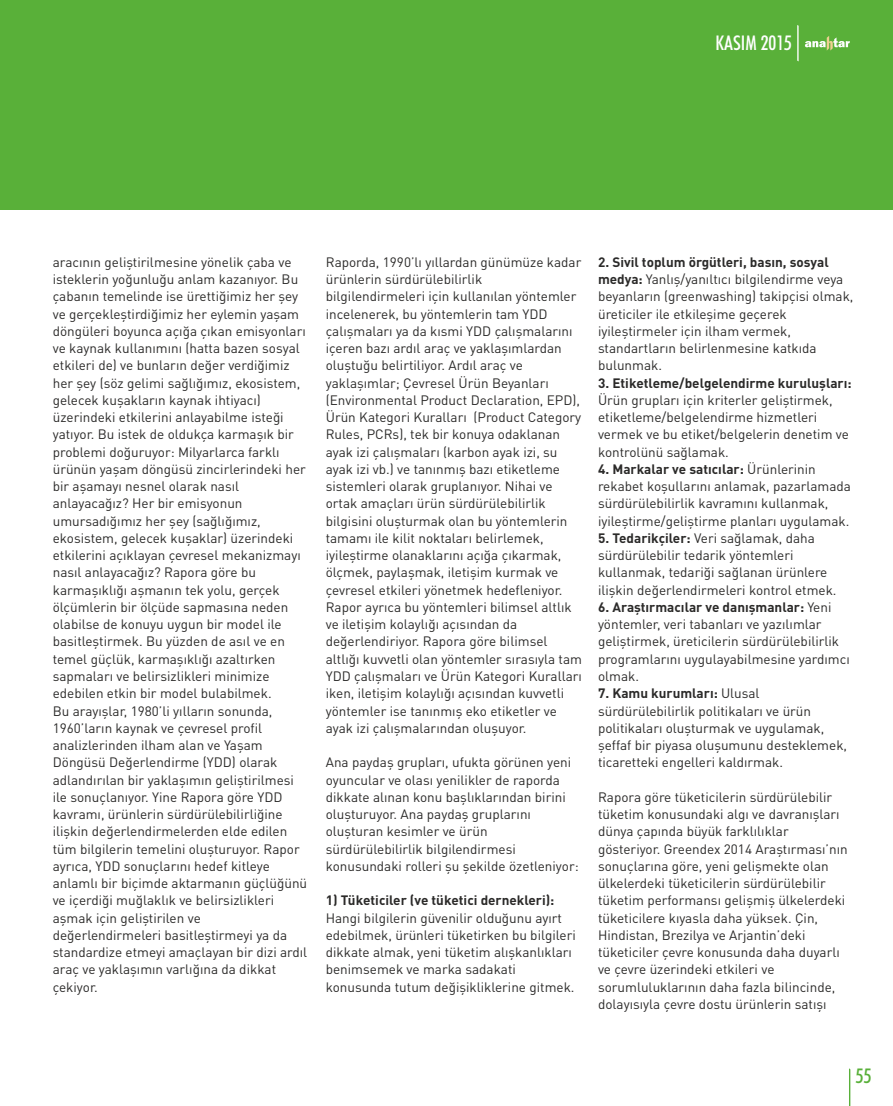
<style>
.page{position:relative;width:893px;height:1106px;background:#fff}
.page>*{position:absolute;margin:0;border:0;box-sizing:border-box;transform-origin:0 0}
.t1{font:500 condensed 20.25px "Futura BT";color:#fefefe}
.t2{font:500 condensed 20.25px "Futura BT";color:#59b039}
.t3{font:13.5px/17.2px "DIN Pro";color:#2b2a29}
.t4{font:700 13.5px "DIN Pro";color:#2b2a29}
.s1{font-weight:700}
</style>
<div class="page">
<div style="left:0;top:0;width:893px;height:209px;background:#59b039"></div>
<svg style="left:849px;top:1068px;width:1px;height:38px"></svg>
<svg style="left:797px;top:25px;width:2px;height:36px"></svg>
<svg style="left:805px;top:36px;width:45px;height:15px"></svg>
<h1 class="t1" style="left:716px;top:35px;width:78px">KASIM 2015</h1>
<p class="t3" style="left:53px;top:254px;width:256px">aracının geliştirilmesine yönelik çaba ve isteklerin yoğunluğu anlam kazanıyor. Bu çabanın temelinde ise ürettiğimiz her şey ve gerçekleştirdiğimiz her eylemin yaşam döngüleri boyunca açığa çıkan emisyonları ve kaynak kullanımını (hatta bazen sosyal etkileri de) ve bunların değer verdiğimiz her şey (söz gelimi sağlığımız, ekosistem, gelecek kuşakların kaynak ihtiyacı) üzerindeki etkilerini anlayabilme isteği yatıyor. Bu istek de oldukça karmaşık bir problemi doğuruyor: Milyarlarca farklı ürünün yaşam döngüsü zincirlerindeki her bir aşamayı nesnel olarak nasıl anlayacağız? Her bir emisyonun umursadığımız her şey (sağlığımız, ekosistem, gelecek kuşaklar) üzerindeki etkilerini açıklayan çevresel mekanizmayı nasıl anlayacağız? Rapora göre bu karmaşıklığı aşmanın tek yolu, gerçek ölçümlerin bir ölçüde sapmasına neden olabilse de konuyu uygun bir model ile basitleştirmek. Bu yüzden de asıl ve en temel güçlük, karmaşıklığı azaltırken sapmaları ve belirsizlikleri minimize edebilen etkin bir model bulabilmek.<br>Bu arayışlar, 1980’li yılların sonunda, 1960’ların kaynak ve çevresel profil analizlerinden ilham alan ve Yaşam Döngüsü Değerlendirme (YDD) olarak adlandırılan bir yaklaşımın geliştirilmesi ile sonuçlanıyor. Yine Rapora göre YDD kavramı, ürünlerin sürdürülebilirliğine ilişkin değerlendirmelerden elde edilen tüm bilgilerin temelini oluşturuyor. Rapor ayrıca, YDD sonuçlarını hedef kitleye anlamlı bir biçimde aktarmanın güçlüğünü ve içerdiği muğlaklık ve belirsizlikleri aşmak için geliştirilen ve değerlendirmeleri basitleştirmeyi ya da standardize etmeyi amaçlayan bir dizi ardıl araç ve yaklaşımın varlığına da dikkat çekiyor.</p>
<p class="t3" style="left:326px;top:254px;width:258px">Raporda, 1990’lı yıllardan günümüze kadar ürünlerin sürdürülebilirlik bilgilendirmeleri için kullanılan yöntemler incelenerek, bu yöntemlerin tam YDD çalışmaları ya da kısmi YDD çalışmalarını içeren bazı ardıl araç ve yaklaşımlardan oluştuğu belirtiliyor. Ardıl araç ve yaklaşımlar; Çevresel Ürün Beyanları (Environmental Product Declaration, EPD), Ürün Kategori Kuralları (Product Category Rules, PCRs), tek bir konuya odaklanan ayak izi çalışmaları (karbon ayak izi, su ayak izi vb.) ve tanınmış bazı etiketleme sistemleri olarak gruplanıyor. Nihai ve ortak amaçları ürün sürdürülebilirlik bilgisini oluşturmak olan bu yöntemlerin tamamı ile kilit noktaları belirlemek, iyileştirme olanaklarını açığa çıkarmak, ölçmek, paylaşmak, iletişim kurmak ve çevresel etkileri yönetmek hedefleniyor.<br>Rapor ayrıca bu yöntemleri bilimsel altlık ve iletişim kolaylığı açısından da değerlendiriyor. Rapora göre bilimsel altlığı kuvvetli olan yöntemler sırasıyla tam YDD çalışmaları ve Ürün Kategori Kuralları iken, iletişim kolaylığı açısından kuvvetli yöntemler ise tanınmış eko etiketler ve ayak izi çalışmalarından oluşuyor.</p>
<p class="t3" style="left:326px;top:755px;width:254px">Ana paydaş grupları, ufukta görünen yeni oyuncular ve olası yenilikler de raporda dikkate alınan konu başlıklarından birini oluşturuyor. Ana paydaş gruplarını oluşturan kesimler ve ürün sürdürülebilirlik bilgilendirmesi konusundaki rolleri şu şekilde özetleniyor:</p>
<p class="t4" style="left:326px;top:895px;width:230px">1) Tüketiciler (ve tüketici dernekleri):</p>
<p class="t3" style="left:326px;top:910px;width:251px">Hangi bilgilerin güvenilir olduğunu ayırt edebilmek, ürünleri tüketirken bu bilgileri dikkate almak, yeni tüketim alışkanlıkları benimsemek ve marka sadakati konusunda tutum değişikliklerine gitmek.</p>
<p class="t3" style="left:598px;top:254px;width:257px"><span class="s1">2. Sivil toplum örgütleri, basın, sosyal medya:</span> Yanlış/yanıltıcı bilgilendirme veya beyanların (greenwashing) takipçisi olmak, üreticiler ile etkileşime geçerek iyileştirmeler için ilham vermek, standartların belirlenmesine katkıda bulunmak.</p>
<p class="t4" style="left:598px;top:377px;width:255px">3. Etiketleme/belgelendirme kuruluşları:</p>
<p class="t3" style="left:598px;top:392px;width:252px">Ürün grupları için kriterler geliştirmek, etiketleme/belgelendirme hizmetleri vermek ve bu etiket/belgelerin denetim ve kontrolünü sağlamak.</p>
<p class="t3" style="left:598px;top:461px;width:254px"><span class="s1">4. Markalar ve satıcılar:</span> Ürünlerinin rekabet koşullarını anlamak, pazarlamada sürdürülebilirlik kavramını kullanmak, iyileştirme/geliştirme planları uygulamak.</p>
<p class="t3" style="left:598px;top:530px;width:240px"><span class="s1">5. Tedarikçiler:</span> Veri sağlamak, daha sürdürülebilir tedarik yöntemleri kullanmak, tedariği sağlanan ürünlere ilişkin değerlendirmeleri kontrol etmek.</p>
<p class="t3" style="left:598px;top:599px;width:253px"><span class="s1">6. Araştırmacılar ve danışmanlar:</span> Yeni yöntemler, veri tabanları ve yazılımlar geliştirmek, üreticilerin sürdürülebilirlik programlarını uygulayabilmesine yardımcı olmak.</p>
<p class="t3" style="left:598px;top:686px;width:251px"><span class="s1">7. Kamu kurumları:</span> Ulusal sürdürülebilirlik politikaları ve ürün politikaları oluşturmak ve uygulamak, şeffaf bir piyasa oluşumunu desteklemek, ticaretteki engelleri kaldırmak.</p>
<p class="t3" style="left:598px;top:789px;width:251px">Rapora göre tüketicilerin sürdürülebilir tüketim konusundaki algı ve davranışları dünya çapında büyük farklılıklar gösteriyor. Greendex 2014 Araştırması’nın sonuçlarına göre, yeni gelişmekte olan ülkelerdeki tüketicilerin sürdürülebilir tüketim performansı gelişmiş ülkelerdeki tüketicilere kıyasla daha yüksek. Çin, Hindistan, Brezilya ve Arjantin’deki tüketiciler çevre konusunda daha duyarlı ve çevre üzerindeki etkileri ve sorumluluklarının daha fazla bilincinde, dolayısıyla çevre dostu ürünlerin satışı</p>
<h1 class="t2" style="left:856px;top:1067px;width:17px">55</h1>
</div>
